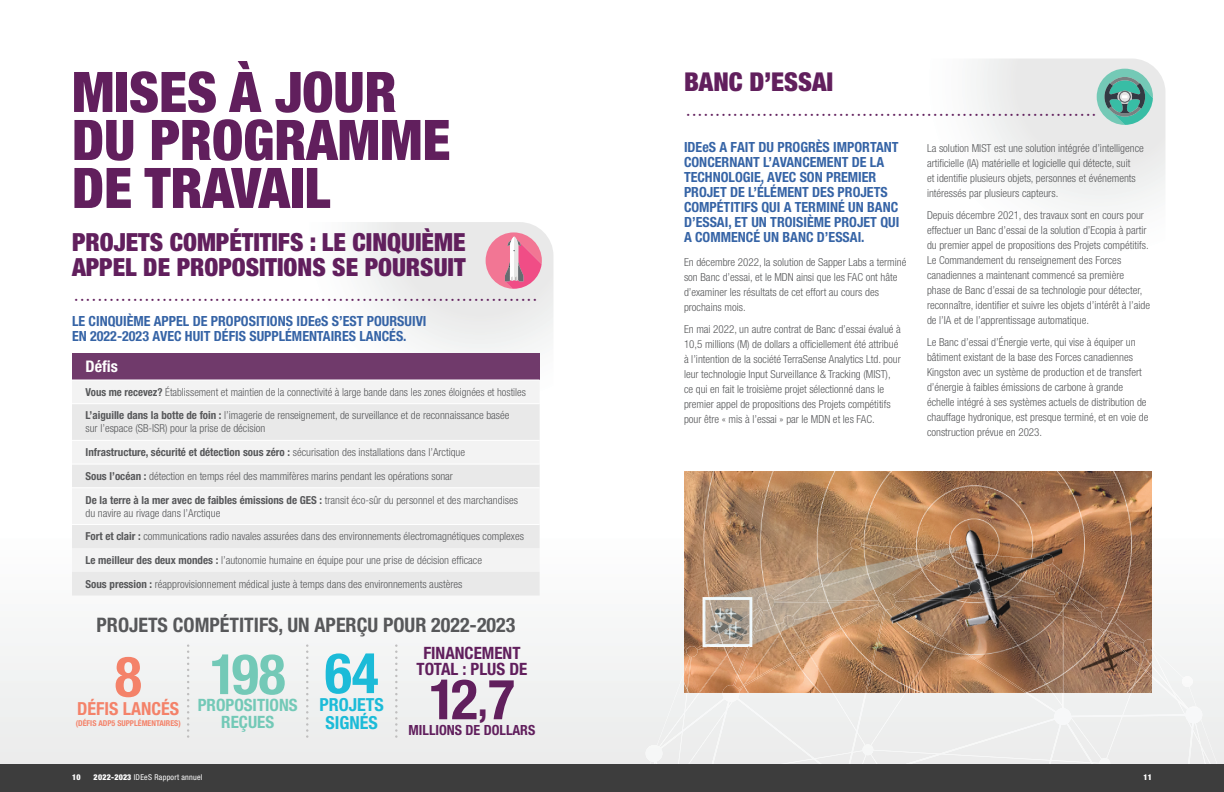
<style>
.page{position:relative;width:1224px;height:792px;background:#fff}
.page>*{position:absolute;margin:0;border:0;box-sizing:border-box;transform-origin:0 0}
.t1{font:900 condensed 56px/48px "Helvetica Neue LT Std";color:#611f5d}
.t2{font:700 condensed 56px "Helvetica Neue LT Std";color:#611f5d}
.t3{font:700 condensed 56px "Helvetica Neue LT Std";color:#73c9b7}
.t4{font:700 condensed 56px "Helvetica Neue LT Std";color:#1cbbd8}
.t5{font:700 condensed 56px "Helvetica Neue LT Std";color:#f48269}
.t6{font:900 condensed 26px "Helvetica Neue LT Std";color:#611f5d}
.t7{font:900 condensed 25px/25px "Helvetica Neue LT Std";color:#611f5d}
.t8{font:700 condensed 20px "Helvetica Neue LT Std";color:#57585a}
.t9{font:700 condensed 18px/18px "Helvetica Neue LT Std";color:#1cbbd8;text-align:center}
.t10{font:700 condensed 18px "Helvetica Neue LT Std";color:#f48269}
.t11{font:700 condensed 17px/16px "Helvetica Neue LT Std";color:#611f5d;text-align:center}
.t12{font:700 condensed 17px/17px "Helvetica Neue LT Std";color:#73c9b7;text-align:center}
.t13{font:700 condensed 16px "Helvetica Neue LT Std";color:#fff}
.t14{font:700 condensed 14px/15px "Helvetica Neue LT Std";color:#3664a6}
.t15{font:700 condensed 14px "Helvetica Neue LT Std";color:#611f5d}
.t16{font:300 condensed 11px/15px "Helvetica Neue LT Std";color:#57585a}
.t17{font:condensed 8px "Helvetica Neue LT Std";letter-spacing:.03em;color:#fff}
.t18{font:700 condensed 8px "Helvetica Neue LT Std";color:#f48269}
.t19{font:900 condensed 8px "Helvetica Neue LT Std";color:#fff}
.t20{font:condensed 6px "Helvetica Neue LT Std";color:#611f5d}
.s1{font-weight:700}
.s2{font-size:42px}
.s3{font-weight:900}
</style>
<div class="page">
<div style="left:612px;top:643px;width:612px;height:121px;background:#f0f1f1"></div>
<div style="left:0;top:441px;width:612px;height:351px;background:#f3f4f4"></div>
<div style="left:639px;top:647px;width:585px;height:117px;background:#eeefee"></div>
<svg style="left:356px;top:222px;width:198px;height:131px"></svg>
<svg style="left:486px;top:232px;width:56px;height:57px;background:#e894ac"></svg>
<svg style="left:395px;top:646px;width:3px;height:92px"></svg>
<svg style="left:187px;top:646px;width:2px;height:92px"></svg>
<svg style="left:306px;top:646px;width:3px;height:92px"></svg>
<div style="left:72px;top:353px;width:468px;height:27px;background:#703a6b"></div>
<div style="left:72px;top:381px;width:467px;height:22px;background:#f3f3f3"></div>
<svg style="left:72px;top:404px;width:468px;height:191px;fill:#e9e9e9"></svg>
<hr style="left:72px;top:440px;width:468px;height:1px;background:#fff">
<hr style="left:72px;top:464px;width:468px;height:1px;background:#fff">
<hr style="left:72px;top:487px;width:468px;height:1px;background:#fff">
<hr style="left:72px;top:524px;width:468px;height:1px;background:#fff">
<svg style="left:976px;top:58px;width:190px;height:149px"></svg>
<svg style="left:1097px;top:69px;width:56px;height:56px;background:#7ab6ac"></svg>
<img style="left:684px;top:471px;width:468px;height:222px">
<img style="left:817px;top:539px;width:268px;height:93px">
<img style="left:750px;top:569px;width:68px;height:114px">
<img style="left:1085px;top:591px;width:34px;height:56px">
<img style="left:717px;top:613px;width:34px;height:80px">
<img style="left:1119px;top:619px;width:33px;height:74px">
<img style="left:684px;top:635px;width:33px;height:58px">
<img style="left:817px;top:631px;width:64px;height:62px">
<img style="left:918px;top:631px;width:146px;height:62px">
<img style="left:905px;top:673px;width:13px;height:20px">
<div style="left:0;top:764px;width:612px;height:28px;background:#3d3d3d"></div>
<div style="left:612px;top:764px;width:612px;height:28px;background:#3d3d3d"></div>
<h1 class="t1" style="left:72px;top:67px;width:380px">MISES À JOUR<br>DU PROGRAMME<br>DE TRAVAIL</h1>
<h3 class="t7" style="left:72px;top:229px;width:395px">PROJETS COMPÉTITIFS : LE CINQUIÈME<br>APPEL DE PROPOSITIONS SE POURSUIT</h3>
<p class="t20" style="left:75px;top:296px;width:463px">• • • • • • • • • • • • • • • • • • • • • • • • • • • • • • • • • • • • • • • • • • • • • • • • • • • • • • • • • • • • • • • • • • • • • • • • • • • • • • •</p>
<p class="t14" style="left:72px;top:313px;width:356px">LE CINQUIÈME APPEL DE PROPOSITIONS IDEeS S’EST POURSUIVI<br>EN 2022-2023 AVEC HUIT DÉFIS SUPPLÉMENTAIRES LANCÉS.</p>
<h3 class="t13" style="left:86px;top:357px;width:34px">Défis</h3>
<p class="t16" style="left:86px;top:380px;width:442px;line-height:23.7px"><span class="s1">Vous me recevez?</span> Établissement et maintien de la connectivité à large bande dans les zones éloignées et hostiles<br><span class="s1">L’aiguille dans la botte de foin :</span> l’imagerie de renseignement, de surveillance et de reconnaissance basée</p>
<p class="t16" style="left:86px;top:417px;width:434px;line-height:23.7px">sur l’espace (SB-ISR) pour la prise de décision<br><span class="s1">Infrastructure, sécurité et détection sous zéro :</span> sécurisation des installations dans l’Arctique<br><span class="s1">Sous l’océan :</span> détection en temps réel des mammifères marins pendant les opérations sonar<br><span class="s1">De la terre à la mer avec de faibles émissions de GES :</span> transit éco-sûr du personnel et des marchandises</p>
<p class="t16" style="left:86px;top:501px;width:440px;line-height:23.7px">du navire au rivage dans l’Arctique<br><span class="s1">Fort et clair :</span> communications radio navales assurées dans des environnements électromagnétiques complexes <span class="s1">Le meilleur des deux mondes :</span> l’autonomie humaine en équipe pour une prise de décision efficace<br><span class="s1">Sous pression :</span> réapprovisionnement médical juste à temps dans des environnements austères</p>
<h3 class="t8" style="left:97px;top:613px;width:420px">PROJETS COMPÉTITIFS, UN APERÇU POUR 2022-2023</h3>
<h3 class="t11" style="left:417px;top:645px;width:112px">FINANCEMENT<br>TOTAL : PLUS DE</h3>
<h1 class="t2" style="left:429px;top:665px;width:87px">12<span class="s2">,</span>7</h1>
<p class="t15" style="left:409px;top:722px;width:128px">MILLIONS DE DOLLARS</p>
<h1 class="t4" style="left:325px;top:639px;width:55px">64</h1>
<h3 class="t9" style="left:320px;top:695px;width:66px">PROJETS<br>SIGNÉS</h3>
<h1 class="t3" style="left:210px;top:640px;width:77px">198</h1>
<h3 class="t12" style="left:198px;top:696px;width:101px">PROPOSITIONS<br>REÇUES</h3>
<h1 class="t5" style="left:115px;top:643px;width:28px">8</h1>
<h3 class="t10" style="left:77px;top:697px;width:103px">DÉFIS LANCÉS</h3>
<p class="t18" style="left:76px;top:718px;width:106px">(DÉFIS ADP5 SUPPLÉMENTAIRES)</p>
<h2 class="t6" style="left:684px;top:65px;width:151px">BANC D’ESSAI</h2>
<p class="t20" style="left:687px;top:111px;width:410px">• • • • • • • • • • • • • • • • • • • • • • • • • • • • • • • • • • • • • • • • • • • • • • • • • • • • • • • • • • • • • • • • • • • • • •</p>
<p class="t14" style="left:684px;top:139px;width:217px">IDEeS A FAIT DU PROGRÈS IMPORTANT<br>CONCERNANT L’AVANCEMENT DE LA<br>TECHNOLOGIE, AVEC SON PREMIER<br>PROJET DE L’ÉLÉMENT DES PROJETS<br>COMPÉTITIFS QUI A TERMINÉ UN BANC<br>D’ESSAI, ET UN TROISIÈME PROJET QUI<br>A COMMENCÉ UN BANC D’ESSAI.</p>
<p class="t16" style="left:684px;top:254px;width:224px">En décembre 2022, la solution de Sapper Labs a terminé son Banc d’essai, et le MDN ainsi que les FAC ont hâte d’examiner les résultats de cet effort au cours des prochains mois.</p>
<p class="t16" style="left:684px;top:321px;width:218px">En mai 2022, un autre contrat de Banc d’essai évalué à 10,5 millions (M) de dollars a offi ciellement été attribué à l’intention de la société TerraSense Analytics Ltd. pour leur technologie Input Surveillance &amp; Tracking (MIST), ce qui en fait le troisième projet sélectionné dans le premier appel de propositions des Projets compétitifs pour être « mis à l’essai » par le MDN et les FAC.</p>
<p class="t16" style="left:927px;top:140px;width:218px">La solution MIST est une solution intégrée d’intelligence artificielle (IA) matérielle et logicielle qui détecte, suit<br>et identifie plusieurs objets, personnes et événements intéressés par plusieurs capteurs.</p>
<p class="t16" style="left:927px;top:207px;width:225px">Depuis décembre 2021, des travaux sont en cours pour effectuer un Banc d’essai de la solution d’Ecopia à partir du premier appel de propositions des Projets compétitifs.<br>Le Commandement du renseignement des Forces canadiennes a maintenant commencé sa première phase de Banc d’essai de sa technologie pour détecter, reconnaître, identifier et suivre les objets d’intérêt à l’aide de l’IA et de l’apprentissage automatique.</p>
<p class="t16" style="left:927px;top:335px;width:223px">Le Banc d’essai d’Énergie verte, qui vise à équiper un bâtiment existant de la base des Forces canadiennes Kingston avec un système de production et de transfert d’énergie à faibles émissions de carbone à grande échelle intégré à ses systèmes actuels de distribution de chauffage hydronique, est presque terminé, et en voie de construction prévue en 2023.</p>
<p class="t19" style="left:72px;top:772px;width:10px">10</p>
<p class="t17" style="left:94px;top:772px;width:110px"><span class="s3">2022-2023</span> IDEeS Rapport annuel</p>
<p class="t19" style="left:1143px;top:772px;width:10px">11</p>
</div>
